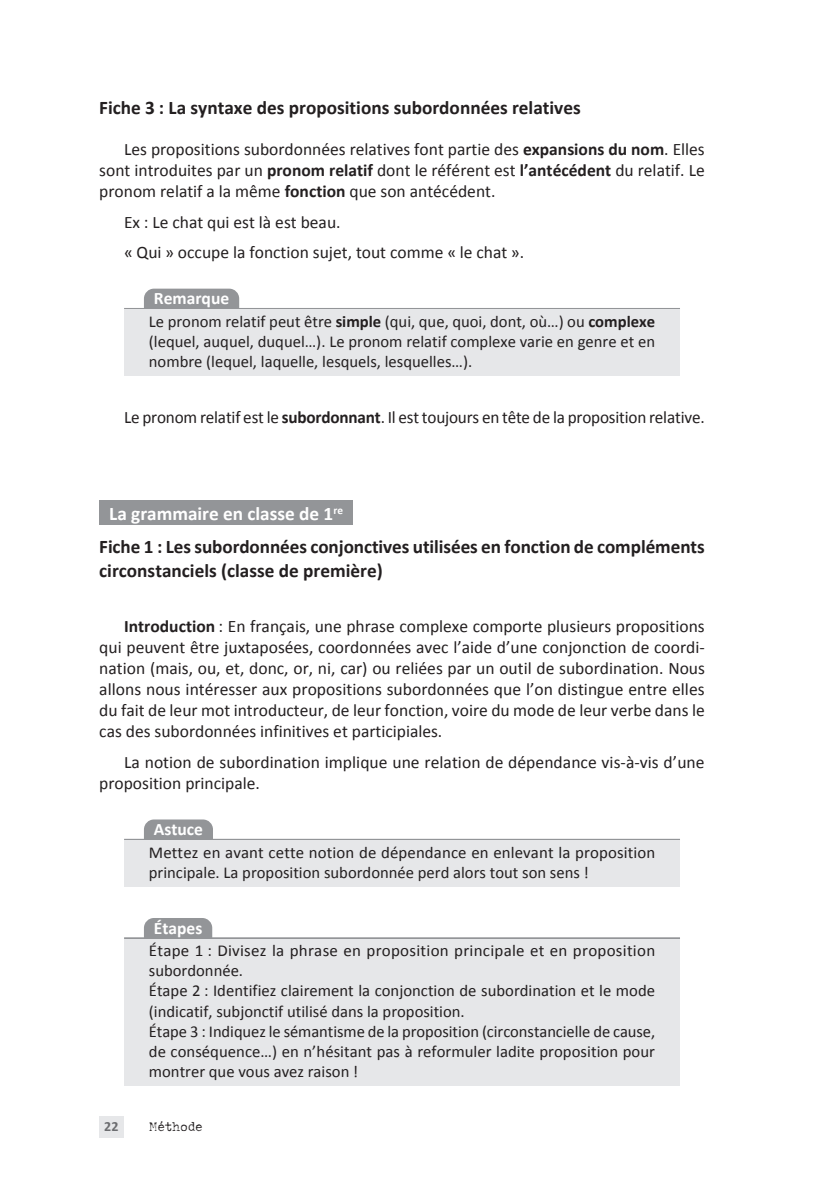
<style>
.page{position:relative;width:819px;height:1191px;background:#fff}
.page>*{position:absolute;margin:0;border:0;box-sizing:border-box;transform-origin:0 0}
.t1{font:700 19.25px/33.1px "Calibri";color:#231f20}
.t2{font:17.5px/21px "Calibri";color:#231f20;text-align:justify}
.t3{font:700 17.5px "Calibri";color:#fff}
.t4{font:16.62px/20.1px "Calibri";color:#231f20}
.t5{font:700 14px "Calibri";color:#6c6d70}
.t6{font:12.25px "John Doe";letter-spacing:.015em;color:#231f20}
.s1{font-weight:700}
.s2{color:#fff}
</style>
<div class="page">
<div style="left:99px;top:1116px;width:25px;height:21px;background:#e6e7e9"></div>
<div style="left:144px;top:289px;width:95px;height:19px;background:#939598"></div>
<hr style="left:124px;top:308px;width:556px;height:2px;background:#939598">
<div style="left:124px;top:309px;width:556px;height:67px;background:#e6e7e9"></div>
<div style="left:99px;top:500px;width:254px;height:25px;background:#939598"></div>
<svg style="left:144px;top:819px;width:69px;height:20px"></svg>
<hr style="left:124px;top:839px;width:556px;height:1px;background:#939598">
<div style="left:124px;top:840px;width:556px;height:47px;background:#e6e7e9"></div>
<svg style="left:144px;top:918px;width:68px;height:19px"></svg>
<hr style="left:124px;top:937px;width:556px;height:2px;background:#939598">
<div style="left:124px;top:938px;width:556px;height:47px;background:#e6e7e9"></div>
<div style="left:124px;top:979px;width:556px;height:46px;background:#e6e7e9"></div>
<div style="left:124px;top:1019px;width:556px;height:67px;background:#e6e7e9"></div>
<p class="t1" style="left:99px;top:90px;width:483px">Fiche 3 : La syntaxe des propositions subordonnées relatives</p>
<p class="t2" style="left:99px;top:138px;width:607px;text-indent:25px">Les propositions subordonnées relatives font partie des <span class="s1">expansions du nom</span>. Elles sont introduites par un <span class="s1">pronom relatif</span> dont le référent est <span class="s1">l’antécédent</span> du relatif. Le pronom relatif a la même <span class="s1">fonction</span> que son antécédent.</p>
<p class="t2" style="left:124px;top:206px;width:401px;line-height:31px">Ex : Le chat qui est là est beau.<br>« Qui » occupe la fonction sujet, tout comme « le chat ».</p>
<p class="t3" style="left:154px;top:286px;width:77px">Remarque</p>
<p class="t4" style="left:149px;top:311px;width:507px;text-align:justify">Le pronom relatif peut être <span class="s1">simple</span> (qui, que, quoi, dont, où…) ou <span class="s1">complexe </span>(lequel, auquel, duquel…). Le pronom relatif complexe varie en genre et en nombre (lequel, laquelle, lesquels, lesquelles…).</p>
<p class="t2" style="left:124px;top:406px;width:582px">Le pronom relatif est le <span class="s1">subordonnant</span>. Il est toujours en tête de la proposition relative.</p>
<p class="t1" style="left:99px;top:497px;width:607px;text-indent:10px"><span class="s2">La grammaire en classe de 1</span><sup>re<br></sup>Fiche 1 : Les subordonnées conjonctives utilisées en fonction de compléments</p>
<p class="t1" style="left:99px;top:553px;width:285px">circonstanciels (classe de première)</p>
<p class="t2" style="left:99px;top:615px;width:607px;text-indent:25px"><span class="s1">Introduction</span> : En français, une phrase complexe comporte plusieurs propositions qui peuvent être juxtaposées, coordonnées avec l’aide d’une conjonction de coordi&shy;nation (mais, ou, et, donc, or, ni, car) ou reliées par un outil de subordination. Nous allons nous intéresser aux propositions subordonnées que l’on distingue entre elles du fait de leur mot introducteur, de leur fonction, voire du mode de leur verbe dans le cas des subordonnées infinitives et participiales.</p>
<p class="t2" style="left:99px;top:751px;width:606px;text-indent:25px">La notion de subordination implique une relation de dépendance vis-à‑vis d’une proposition principale.</p>
<p class="t3" style="left:154px;top:817px;width:51px">Astuce</p>
<p class="t4" style="left:149px;top:841px;width:507px">Mettez en avant cette notion de dépendance en enlevant la proposition principale. La proposition subordonnée perd alors tout son sens !</p>
<p class="t3" style="left:154px;top:915px;width:50px">Étapes</p>
<p class="t4" style="left:149px;top:940px;width:508px">Étape 1 : Divisez la phrase en proposition principale et en proposition subordonnée.<br>Étape 2 : Identifiez clairement la conjonction de subordination et le mode (indicatif, subjonctif utilisé dans la proposition.<br>Étape 3 : Indiquez le sémantisme de la proposition (circonstancielle de cause, de conséquence…) en n’hésitant pas à reformuler ladite proposition pour montrer que vous avez raison !</p>
<p class="t5" style="left:104px;top:1116px;width:16px">22</p>
<p class="t6" style="left:149px;top:1119px;width:55px">Méthode</p>
</div>
